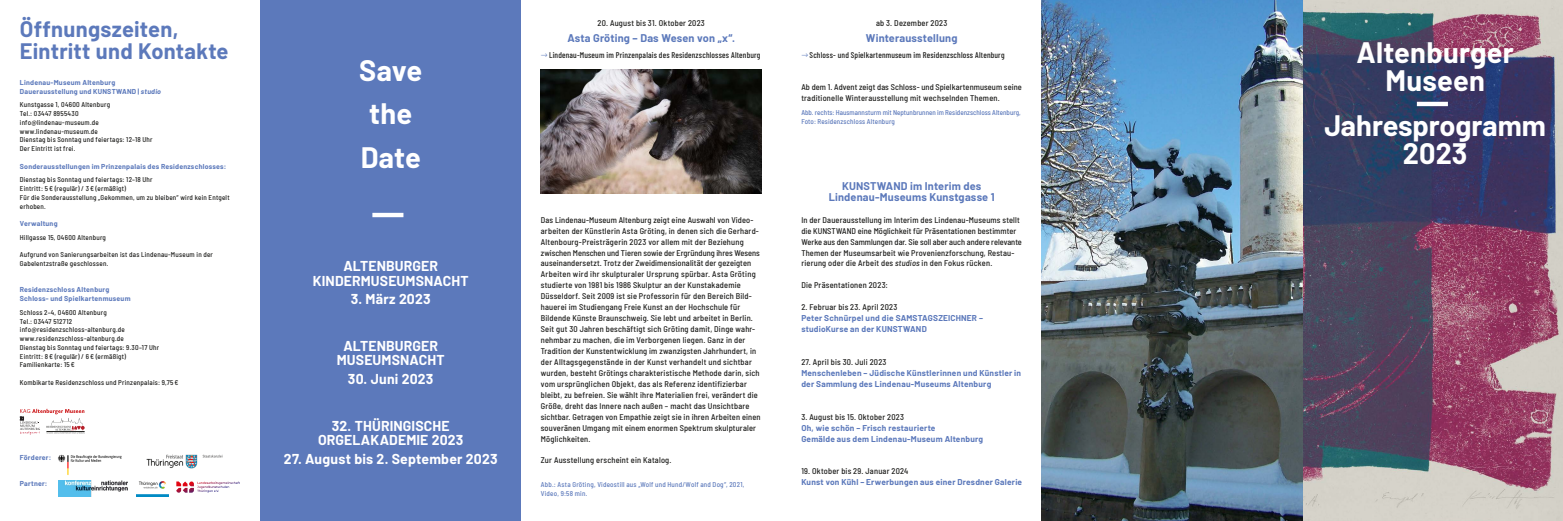
<style>
.page{position:relative;width:1563px;height:521px;background:#fff}
.page>*{position:absolute;margin:0;border:0;box-sizing:border-box;transform-origin:0 0}
.Titel_groß{font:700 28.88px/28px "Barlow";letter-spacing:.005em;color:#fff;text-align:center}
.Titel_groß-2{font:700 21.88px/21.9px "Barlow";letter-spacing:.01em;color:#5c79bb}
.Anzeige{font:700 14px "Barlow";letter-spacing:.01em;color:#fff}
.Veranstaltung{font:700 14px "Barlow";letter-spacing:.015em;color:#fff}
.Zeitraum{font:700 14px "Barlow";letter-spacing:.01em;color:#fff}
.Veranstaltung-2{font:700 10.94px "Barlow";letter-spacing:.015em;color:#5c79bb}
.T1_Text{font:500 semi-condensed 8.31px/10.9px "Barlow";letter-spacing:.02em;color:#1d1d1b}
.Veranstaltung-3{font:700 8.31px/10.9px "Barlow";letter-spacing:.025em;color:#5c79bb}
.Zeitraum-2{font:500 semi-condensed 8.31px "Barlow";letter-spacing:.025em;color:#1d1d1b}
.t1{font:500 8.31px "Barlow Condensed";letter-spacing:.02em;color:#1d1d1b}
.Veranstaltung-4{font:500 semi-condensed 8.31px/10.9px "Barlow";letter-spacing:.015em;color:#1d1d1b}
.T1_Text-2{font:500 semi-condensed 7px/8.8px "Barlow";letter-spacing:.03em;color:#1d1d1b}
.Veranstaltung-5{font:700 7px "Barlow";letter-spacing:.035em;color:#5c79bb}
.BU{font:500 semi-condensed 7px/8.8px "Barlow";letter-spacing:.02em;color:#5c79bb}
.s1{font-style:italic}
</style>
<div class="page">
<div style="left:260px;top:0;width:261px;height:521px;background:#5c79bb"></div>
<img style="left:1042px;top:0;width:521px;height:521px">
<hr style="left:1417px;top:102px;width:31px;height:4px;background:#fff">
<img style="left:58px;top:454px;width:64px;height:27px">
<img style="left:137px;top:481px;width:31px;height:15px">
<img style="left:59px;top:480px;width:69px;height:16px">
<img style="left:146px;top:454px;width:77px;height:15px">
<img style="left:541px;top:70px;width:220px;height:124px">
<hr style="left:372px;top:213px;width:31px;height:4px;background:#fff">
<svg style="left:20px;top:409px;width:65px;height:26px"></svg>
<svg style="left:176px;top:481px;width:64px;height:5px"></svg>
<p class="Titel_groß-2" style="left:20px;top:16px;width:210px">Öffnungszeiten,<br>Eintritt und Kontakte</p>
<p class="Veranstaltung-5" style="left:20px;top:77px;width:97px">Lindenau-Museum Altenburg</p>
<p class="Veranstaltung-5" style="left:20px;top:86px;width:143px">Dauerausstellung und KUNSTWAND | <span class="s1">studio</span></p>
<p class="T1_Text-2" style="left:20px;top:100px;width:92px">Kunstgasse 1, 04600 Altenburg</p>
<p class="T1_Text-2" style="left:20px;top:109px;width:60px">Tel.: 03447 8955430</p>
<p class="T1_Text-2" style="left:20px;top:117px;width:80px">info@lindenau-museum.de</p>
<p class="T1_Text-2" style="left:20px;top:126px;width:80px">www.lindenau-museum.de</p>
<p class="T1_Text-2" style="left:20px;top:135px;width:134px">Dienstag bis Sonntag und feiertags: 12–18 Uhr</p>
<p class="T1_Text-2" style="left:20px;top:144px;width:57px">Der Eintritt ist frei.</p>
<p class="Veranstaltung-5" style="left:20px;top:161px;width:208px">Sonderausstellungen im Prinzenpalais des Residenzschlosses:</p>
<p class="T1_Text-2" style="left:20px;top:175px;width:134px">Dienstag bis Sonntag und feiertags: 12–18 Uhr</p>
<p class="T1_Text-2" style="left:20px;top:184px;width:108px">Eintritt: 5 € (regulär) / 3 € (ermäßigt)</p>
<p class="T1_Text-2" style="left:20px;top:192px;width:211px">Für die Sonderausstellung „Gekommen, um zu bleiben“ wird kein Entgelt erhoben.</p>
<p class="Veranstaltung-5" style="left:20px;top:218px;width:39px">Verwaltung</p>
<p class="T1_Text-2" style="left:20px;top:232px;width:88px">Hillgasse 15, 04600 Altenburg</p>
<p class="T1_Text-2" style="left:20px;top:250px;width:195px">Aufgrund von Sanierungsarbeiten ist das Lindenau-Museum in der<br>Gabelentzstraße geschlossen.</p>
<p class="Veranstaltung-5" style="left:20px;top:285px;width:91px">Residenzschloss Altenburg</p>
<p class="Veranstaltung-5" style="left:20px;top:293px;width:112px">Schloss- und Spielkartenmuseum</p>
<p class="T1_Text-2" style="left:20px;top:307px;width:88px">Schloss 2–4, 04600 Altenburg</p>
<p class="T1_Text-2" style="left:20px;top:316px;width:54px">Tel.: 03447 512712</p>
<p class="T1_Text-2" style="left:20px;top:325px;width:106px">info@residenzschloss-altenburg.de</p>
<p class="T1_Text-2" style="left:20px;top:334px;width:106px">www.residenzschloss-altenburg.de</p>
<p class="T1_Text-2" style="left:20px;top:342px;width:141px">Dienstag bis Sonntag und feiertags: 9.30–17 Uhr</p>
<p class="T1_Text-2" style="left:20px;top:351px;width:108px">Eintritt: 8 € (regulär) / 6 € (ermäßigt)</p>
<p class="T1_Text-2" style="left:20px;top:360px;width:56px">Familienkarte: 15€</p>
<p class="T1_Text-2" style="left:20px;top:377px;width:160px">Kombikarte Residenzschloss und Prinzenpalais: 9,75€</p>
<p class="Veranstaltung-5" style="left:20px;top:452px;width:33px">Förderer:</p>
<p class="Veranstaltung-5" style="left:20px;top:479px;width:29px">Partner:</p>
<p class="Titel_groß" style="left:359px;top:54px;width:64px">Save</p>
<p class="Titel_groß" style="left:369px;top:98px;width:45px">the</p>
<p class="Titel_groß" style="left:361px;top:142px;width:62px">Date</p>
<p class="Anzeige" style="left:343px;top:256px;width:96px">ALTENBURGER</p>
<p class="Anzeige" style="left:313px;top:270px;width:157px">KINDERMUSEUMSNACHT</p>
<p class="Zeitraum" style="left:351px;top:289px;width:81px">3. März 2023</p>
<p class="Anzeige" style="left:343px;top:336px;width:96px">ALTENBURGER</p>
<p class="Anzeige" style="left:337px;top:350px;width:109px">MUSEUMSNACHT</p>
<p class="Zeitraum" style="left:348px;top:369px;width:87px">30. Juni 2023</p>
<p class="Anzeige" style="left:332px;top:416px;width:119px">32. THÜRINGISCHE</p>
<p class="Anzeige" style="left:318px;top:430px;width:147px">ORGELAKADEMIE 2023</p>
<p class="Veranstaltung" style="left:284px;top:449px;width:215px">27. August bis 2. September 2023</p>
<p class="Zeitraum-2" style="left:597px;top:17px;width:109px">20. August bis 31. Oktober 2023</p>
<p class="Veranstaltung-2" style="left:567px;top:30px;width:169px">Asta Gröting – Das Wesen von „x“.</p>
<p class="t1" style="left:549px;top:49px;width:213px">Lindenau-Museum im Prinzenpalais des Residenzschlosses Altenburg</p>
<p class="T1_Text" style="left:541px;top:214px;width:221px">Das Lindenau-Museum Altenburg zeigt eine Auswahl von Video&shy;arbeiten der Künstlerin Asta Gröting, in denen sich die Gerhard-Altenbourg-Preisträgerin 2023 vor allem mit der Beziehung zwischen Menschen und Tieren sowie der Ergründung ihres Wesens auseinandersetzt. Trotz der Zweidimensionalität der gezeigten Arbeiten wird ihr skulpturaler Ursprung spürbar. Asta Gröting studierte von 1981 bis 1986 Skulptur an der Kunstakademie Düsseldorf. Seit 2009 ist sie Professorin für den Bereich Bild&shy;hauerei im Studiengang Freie Kunst an der Hochschule für Bildende Künste Braunschweig. Sie lebt und arbeitet in Berlin.<br>Seit gut 30 Jahren beschäftigt sich Gröting damit, Dinge wahr&shy;nehmbar zu machen, die im Verborgenen liegen. Ganz in der Tradition der Kunstentwicklung im zwanzigsten Jahrhundert, in der Alltagsgegenstände in der Kunst verhandelt und sichtbar wurden, besteht Grötings charakteristische Methode darin, sich vom ursprünglichen Objekt, das als Referenz identifizierbar bleibt, zu befreien. Sie wählt ihre Materialien frei, verändert die Größe, dreht das Innere nach außen – macht das Unsichtbare sichtbar. Getragen von Empathie zeigt sie in ihren Arbeiten einen souveränen Umgang mit einem enormen Spektrum skulpturaler Möglichkeiten.</p>
<p class="T1_Text" style="left:541px;top:454px;width:132px">Zur Ausstellung erscheint ein Katalog.</p>
<p class="BU" style="left:541px;top:480px;width:205px">Abb.: Asta Gröting, Videostill aus „Wolf und Hund/Wolf and Dog“, 2021,</p>
<p class="BU" style="left:541px;top:489px;width:48px">Video, 9:58 min.</p>
<p class="Zeitraum-2" style="left:876px;top:17px;width:73px">ab 3. Dezember 2023</p>
<p class="Veranstaltung-2" style="left:866px;top:30px;width:93px">Winterausstellung</p>
<p class="t1" style="left:809px;top:49px;width:196px">Schloss- und Spielkartenmuseum im Residenzschloss Altenburg</p>
<p class="Veranstaltung-4" style="left:801px;top:81px;width:222px">Ab dem 1. Advent zeigt das Schloss- und Spielkartenmuseum seine traditionelle Winterausstellung mit wechselnden Themen.</p>
<p class="BU" style="left:801px;top:108px;width:221px">Abb. rechts: Hausmannsturm mit Neptunbrunnen im Residenzschloss Altenburg,<br>Foto: Residenzschloss Altenburg</p>
<p class="Veranstaltung-2" style="left:842px;top:178px;width:141px">KUNSTWAND im Interim des</p>
<p class="Veranstaltung-2" style="left:829px;top:189px;width:168px">Lindenau-Museums Kunstgasse 1</p>
<p class="T1_Text" style="left:801px;top:214px;width:222px">In der Dauerausstellung im Interim des Lindenau-Museums stellt die KUNSTWAND eine Möglichkeit für Präsentationen bestimmter Werke aus den Sammlungen dar. Sie soll aber auch andere relevante Themen der Museumsarbeit wie Provenienzforschung, Restau&shy;rierung oder die Arbeit des <span class="s1">studios</span> in den Fokus rücken.</p>
<p class="T1_Text" style="left:801px;top:279px;width:88px">Die Präsentationen 2023:</p>
<p class="Zeitraum-2" style="left:801px;top:301px;width:97px">2. Februar bis 23. April 2023</p>
<p class="Veranstaltung-3" style="left:801px;top:312px;width:183px">Peter Schnürpel und die SAMSTAGSZEICHNER – studioKurse an der KUNSTWAND</p>
<p class="Zeitraum-2" style="left:801px;top:356px;width:87px">27. April bis 30. Juli 2023</p>
<p class="Veranstaltung-3" style="left:801px;top:367px;width:221px">Menschenleben – Jüdische Künstlerinnen und Künstler in der Sammlung des Lindenau-Museums Altenburg</p>
<p class="Zeitraum-2" style="left:801px;top:411px;width:104px">3. August bis 15. Oktober 2023</p>
<p class="Veranstaltung-3" style="left:801px;top:421px;width:136px">Oh, wie schön – Frisch restaurierte</p>
<p class="Veranstaltung-3" style="left:801px;top:432px;width:183px">Gemälde aus dem Lindenau-Museum Altenburg</p>
<p class="Zeitraum-2" style="left:801px;top:465px;width:109px">19. Oktober bis 29. Januar 2024</p>
<p class="Veranstaltung-3" style="left:801px;top:476px;width:222px">Kunst von Kühl – Erwerbungen aus einer Dresdner Galerie</p>
<p class="Titel_groß" style="left:1356px;top:36px;width:159px">Altenburger</p>
<p class="Titel_groß" style="left:1385px;top:64px;width:101px">Museen</p>
<p class="Titel_groß" style="left:1324px;top:110px;width:223px">Jahresprogramm<br>2023</p>
</div>
